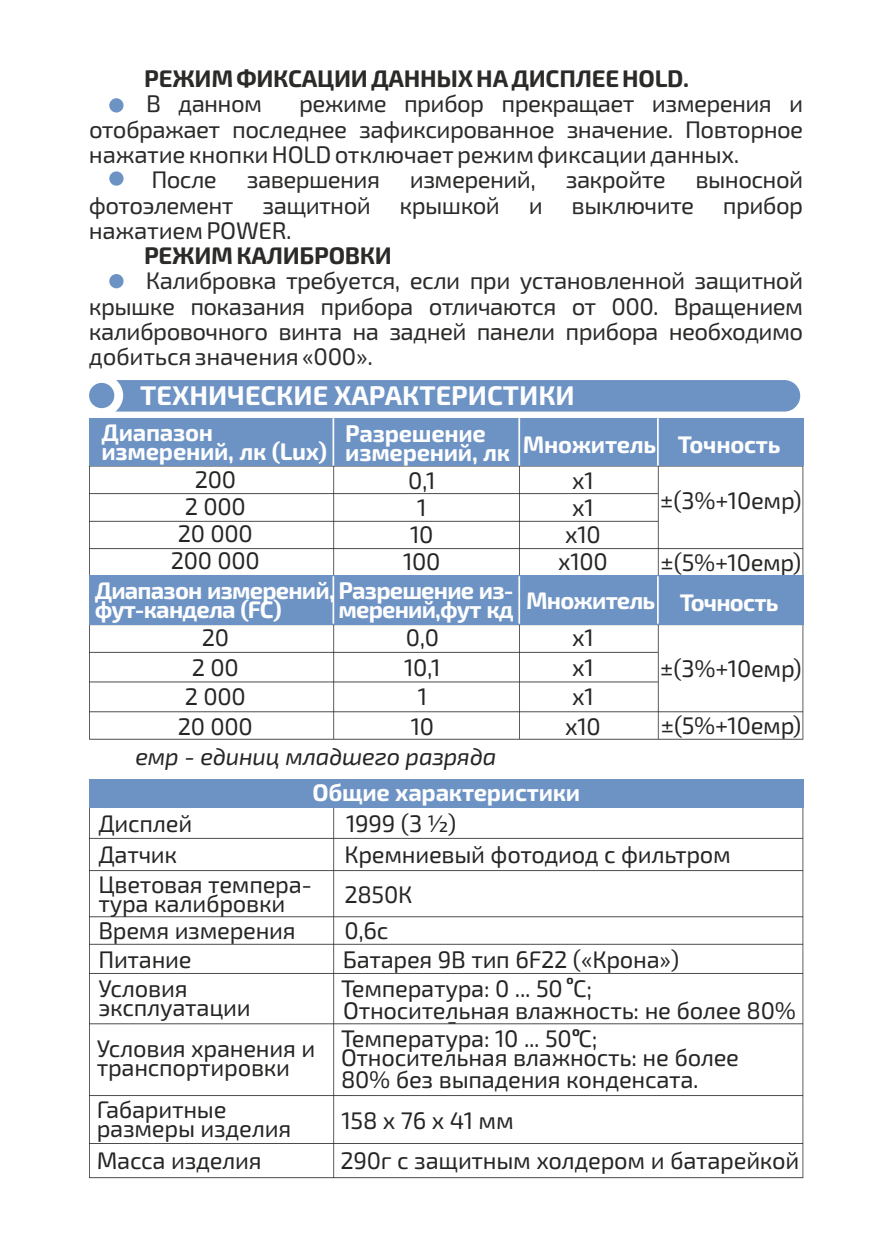
<style>
.page{position:relative;width:893px;height:1259px;background:#fff}
.page>*{position:absolute;margin:0;border:0;box-sizing:border-box;transform-origin:0 0}
.t1{font:700 27px "Exo 2.0";color:#fefefe}
.t2{font:24px/27px "Exo 2.0";letter-spacing:-.01em;color:#262524}
.t3{font:24px/25.2px "Exo 2.0";letter-spacing:-.015em;color:#2b2a29;text-align:justify}
.t4{font:700 24px/19.2px "Exo 2.0";letter-spacing:-.015em;color:#fefefe}
.t5{font:700 24px/19.8px "Exo 2.0";letter-spacing:-.035em;color:#fefefe;text-align:right}
.t6{font:700 24px "Exo 2.0";letter-spacing:-.01em;color:#2b2a29}
.t7{font:italic 24px "Exo 2.0";letter-spacing:-.01em;color:#262524}
.t8{font:700 13.5px "Exo 2.0";color:#262524}
.t9{font:700 12.3px "Exo 2.0";color:#262524}
</style>
<div class="page">
<div style="left:89px;top:380px;width:711px;height:31px;background:#6d93c5"></div>
<svg style="left:89px;top:466px;width:714px;height:712px"></svg>
<div style="left:89px;top:418px;width:714px;height:48px;background:#6d93c5"></div>
<hr style="left:332px;top:418px;width:2px;height:47px;background:#fefefe">
<hr style="left:518px;top:418px;width:2px;height:47px;background:#fefefe">
<hr style="left:657px;top:418px;width:2px;height:47px;background:#fefefe">
<div style="left:109px;top:98px;width:15px;height:15px;background:#6d93c5;border-radius:50%"></div>
<div style="left:109px;top:171px;width:15px;height:15px;background:#6d93c5;border-radius:50%"></div>
<div style="left:109px;top:274px;width:15px;height:14px;background:#6d93c5;border-radius:50%"></div>
<div style="left:89px;top:576px;width:714px;height:49px;background:#6d93c5"></div>
<hr style="left:332px;top:576px;width:2px;height:47px;background:#fefefe">
<hr style="left:518px;top:576px;width:2px;height:47px;background:#fefefe">
<hr style="left:657px;top:576px;width:2px;height:47px;background:#fefefe">
<div style="left:89px;top:779px;width:714px;height:28px;background:#6d93c5"></div>
<p class="t6" style="left:144px;top:70px;width:546px">РЕЖИМ ФИКСАЦИИ ДАННЫХ НА ДИСПЛЕЕ HOLD.</p>
<p class="t3" style="left:146px;top:94px;width:117px">В данном</p>
<p class="t3" style="left:89px;top:94px;width:716px;text-indent:210px">режиме прибор прекращает измерения и отображает последнее зафиксированное значение. Повторное нажатие кнопки HOLD отключает режим фиксации данных.</p>
<p class="t3" style="left:89px;top:170px;width:716px;text-indent:62px">После завершения измерений, закройте выносной фотоэлемент защитной крышкой и выключите прибор нажатием POWER.</p>
<p class="t6" style="left:144px;top:247px;width:249px">РЕЖИМ КАЛИБРОВКИ</p>
<p class="t3" style="left:89px;top:271px;width:716px;text-indent:57px">Калибровка требуется, если при установленной защитной крышке показания прибора отличаются от 000. Вращением калибровочного винта на задней панели прибора необходимо добиться значения «000».</p>
<p class="t1" style="left:140px;top:386px;width:436px">ТЕХНИЧЕСКИЕ ХАРАКТЕРИСТИКИ</p>
<p class="t4" style="left:102px;top:425px;width:227px">Диапазон измерений, лк (Lux)</p>
<p class="t4" style="left:345px;top:426px;width:142px">Разрешение</p>
<p class="t4" style="left:345px;top:437px;width:437px">измерений, лк Множитель Точность</p>
<p class="t2" style="left:171px;top:468px;width:91px;text-align:center">200<br>2 000<br>20 000<br>200 000</p>
<p class="t2" style="left:403px;top:470px;width:39px;text-align:center">0,1<br>1<br>10<br>100</p>
<p class="t2" style="left:558px;top:469px;width:51px;text-align:center">x1<br>x1 x10 x100</p>
<p class="t2" style="left:660px;top:489px;width:143px">±(3%+10емр)</p>
<p class="t2" style="left:660px;top:552px;width:143px">±(5%+10емр)</p>
<p class="t5" style="left:95px;top:582px;width:420px">Диапазон измерений, Разрешение из&shy;мерений,фут кд</p>
<p class="t5" style="left:95px;top:601px;width:188px">фут-кандела (FC)</p>
<p class="t5" style="left:526px;top:593px;width:254px">Множитель Точность</p>
<p class="t2" style="left:178px;top:625px;width:77px;line-height:29.4px;text-align:center">20<br>2 00<br>2 000<br>20 000</p>
<p class="t2" style="left:404px;top:625px;width:38px;line-height:29.4px;text-align:center">0,0<br>10,1<br>1<br>10</p>
<p class="t2" style="left:565px;top:625px;width:37px;line-height:29.4px">х1 х1 х1 х10</p>
<p class="t7" style="left:135px;top:748px;width:363px">емр - единиц младшего разряда</p>
<p class="t4" style="left:312px;top:786px;width:269px">Общие характеристики</p>
<p class="t2" style="left:660px;top:657px;width:143px">±(3%+10емр)</p>
<p class="t2" style="left:660px;top:714px;width:143px">±(5%+10емр)</p>
<p class="t2" style="left:98px;top:812px;width:95px">Дисплей</p>
<p class="t2" style="left:346px;top:812px;width:112px">1999 (3 ½)</p>
<p class="t2" style="left:98px;top:843px;width:80px">Датчик</p>
<p class="t2" style="left:344px;top:843px;width:388px">Кремниевый фотодиод с фильтром</p>
<p class="t2" style="left:98px;top:877px;width:215px;line-height:19.2px">Цветовая темпера&shy;тура калибровки</p>
<p class="t2" style="left:344px;top:884px;width:69px">2850К</p>
<p class="t2" style="left:98px;top:919px;width:199px">Время измерения</p>
<p class="t2" style="left:344px;top:919px;width:46px">0,6с</p>
<p class="t2" style="left:98px;top:948px;width:95px">Питание</p>
<p class="t2" style="left:343px;top:948px;width:338px">Батарея 9В тип 6F22 («Крона»)</p>
<p class="t2" style="left:98px;top:981px;width:154px;line-height:19.2px">Условия эксплуатации</p>
<p class="t2" style="left:341px;top:977px;width:252px">Температура: 0 ... 50 С;</p>
<p class="t9" style="left:566px;top:975px;width:9px">о</p>
<p class="t2" style="left:343px;top:999px;width:454px">Относительная влажность: не более 80%</p>
<p class="t2" style="left:447px;top:1010px;width:12px">-</p>
<p class="t8" style="left:572px;top:1026px;width:9px">о</p>
<p class="t2" style="left:341px;top:1049px;width:400px;line-height:21.6px">Относительная влажность: не более<br>80% без выпадения конденсата.</p>
<p class="t2" style="left:97px;top:1041px;width:220px;line-height:19.2px">Условия хранения и транспортировки</p>
<p class="t2" style="left:341px;top:1027px;width:258px">Температура: 10 ... 50 С;</p>
<p class="t2" style="left:97px;top:1102px;width:196px;line-height:19.2px">Габаритные размеры изделия</p>
<p class="t2" style="left:341px;top:1109px;width:174px">158 х 76 х 41 мм</p>
<p class="t2" style="left:97px;top:1149px;width:167px">Масса изделия</p>
<p class="t2" style="left:340px;top:1150px;width:460px">290г с защитным холдером и батарейкой</p>
</div>
